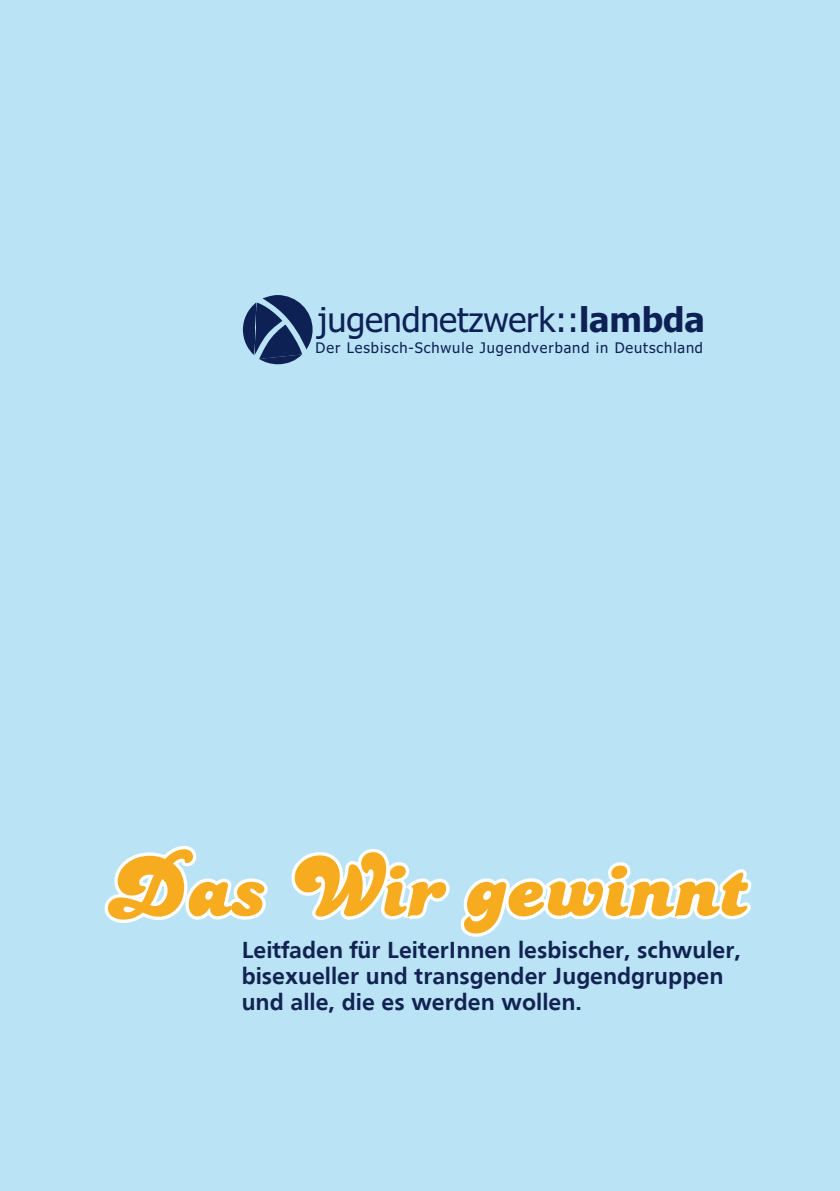
<style>
.page{position:relative;width:840px;height:1191px;background:#fff}
.page>*{position:absolute;margin:0;border:0;box-sizing:border-box;transform-origin:0 0}
.t1{font:86.8px "Candice";color:#f7ab1f}
.t2{font:34.2px "Tahoma";letter-spacing:-.005em;color:#0e2155}
.t3{font:700 24px/26.2px "Frugal Sans";color:#122352}
.t4{font:14.6px "Tahoma";letter-spacing:.065em;color:#0e2155}
.s1{font-weight:700}
</style>
<div class="page">
<div style="left:0;top:0;width:839px;height:1191px;background:#bae3f6"></div>
<svg style="left:243px;top:295px;width:69px;height:69px"></svg>
<svg style="left:104px;top:846px;width:164px;height:77px"></svg>
<svg style="left:291px;top:849px;width:461px;height:88px"></svg>
<h2 class="t2" style="left:318px;top:297px;width:388px">jugendnetzwerk::<span class="s1">lambda</span></h2>
<p class="t4" style="left:315px;top:338px;width:389px">Der Lesbisch-Schwule Jugendverband in Deutschland</p>
<h1 class="t1" style="left:105px;top:840px;width:642px">Das Wir gewinnt</h1>
<p class="t3" style="left:241px;top:936px;width:500px">Leitfaden für LeiterInnen lesbischer, schwuler, bisexueller und transgender Jugendgruppen und alle, die es werden wollen.</p>
</div>
